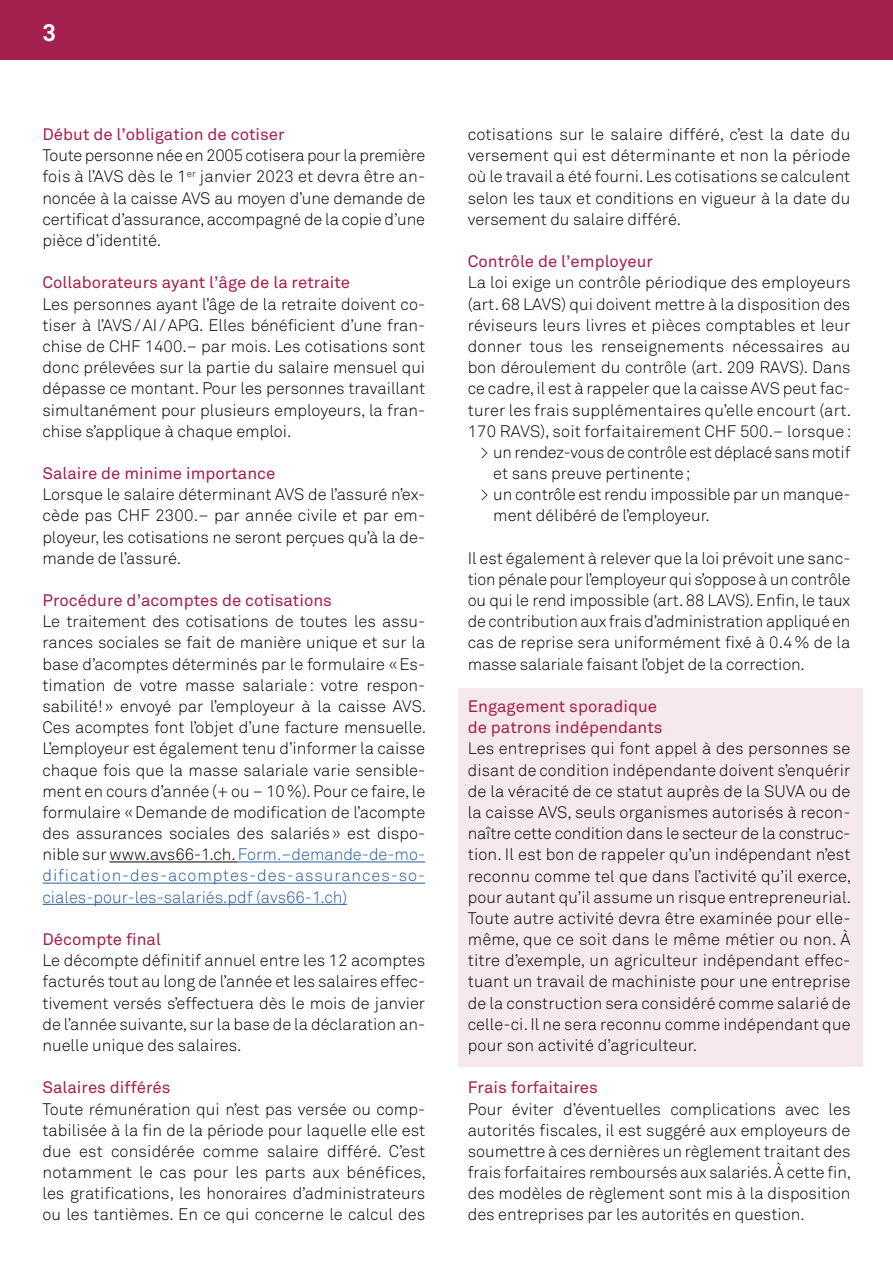
<style>
.page{position:relative;width:893px;height:1263px;background:#fff}
.page>*{position:absolute;margin:0;border:0;box-sizing:border-box;transform-origin:0 0}
.t1{font:700 24px "Akkurat";color:#fff}
.t2{font:300 16.5px/21.1px "Akkurat";color:#000;text-align:justify}
.t3{font:16.5px/21.1px "Akkurat";color:#a4204e}
.s1{color:#275b9b}
</style>
<div class="page">
<div style="left:0;top:0;width:893px;height:60px;background:#a4204e"></div>
<div style="left:458px;top:688px;width:404px;height:379px;background:#f6e9eb"></div>
<hr style="left:109px;top:861px;width:129px;height:1px;background:#000">
<hr style="left:238px;top:861px;width:187px;height:1px;background:#275b9b">
<hr style="left:43px;top:883px;width:382px;height:1px;background:#275b9b">
<hr style="left:43px;top:904px;width:304px;height:1px;background:#275b9b">
<h1 class="t1" style="left:43px;top:17px;width:15px">3</h1>
<p class="t3" style="left:43px;top:124px;width:244px">Début de l’obligation de cotiser</p>
<p class="t2" style="left:43px;top:145px;width:384px">Toute personne née en 2005 cotisera pour la première fois à l’AVS dès le 1<sup>er</sup> janvier 2023 et devra être an&shy;noncée à la caisse AVS au moyen d’une demande de certificat d’assurance, accompagné de la copie d’une pièce d’identité.</p>
<p class="t3" style="left:43px;top:272px;width:309px">Collaborateurs ayant l’âge de la retraite</p>
<p class="t2" style="left:43px;top:294px;width:384px">Les personnes ayant l’âge de la retraite doivent co&shy;tiser à l’AVS/AI/APG. Elles bénéficient d’une fran&shy;chise de CHF 1400.– par mois. Les cotisations sont donc prélevées sur la partie du salaire mensuel qui dépasse ce montant. Pour les personnes travaillant simultanément pour plusieurs employeurs, la fran&shy;chise s’applique à chaque emploi.</p>
<p class="t3" style="left:43px;top:463px;width:234px">Salaire de minime importance</p>
<p class="t2" style="left:43px;top:484px;width:384px">Lorsque le salaire déterminant AVS de l’assuré n’ex&shy;cède pas CHF 2300.– par année civile et par em&shy;ployeur, les cotisations ne seront perçues qu’à la de&shy;mande de l’assuré.</p>
<p class="t3" style="left:43px;top:590px;width:291px">Procédure d’acomptes de cotisations</p>
<p class="t2" style="left:43px;top:611px;width:385px">Le traitement des cotisations de toutes les assu&shy;rances sociales se fait de manière unique et sur la base d’acomptes déterminés par le formulaire «Es&shy;timation de votre masse salariale: votre respon&shy;sabilité!» envoyé par l’employeur à la caisse AVS.<br>Ces acomptes font l’objet d’une facture mensuelle.<br>L’employeur est également tenu d’informer la caisse chaque fois que la masse salariale varie sensible&shy;ment en cours d’année (+ ou – 10%). Pour ce faire, le formulaire «Demande de modification de l’acompte des assurances sociales des salariés» est dispo&shy;nible sur www.avs66-1.ch. <span class="s1">Form.–demande-de-mo&shy;dification-des-acomptes-des-assurances-so&shy;ciales-pour-les-salariés.pdf (avs66-1.ch)</span></p>
<p class="t3" style="left:43px;top:929px;width:120px">Décompte final</p>
<p class="t2" style="left:43px;top:950px;width:384px">Le décompte définitif annuel entre les 12 acomptes facturés tout au long de l’année et les salaires effec&shy;tivement versés s’effectuera dès le mois de janvier de l’année suivante, sur la base de la déclaration an&shy;nuelle unique des salaires.</p>
<p class="t3" style="left:43px;top:1077px;width:130px">Salaires différés</p>
<p class="t2" style="left:43px;top:1098px;width:385px">Toute rémunération qui n’est pas versée ou comp&shy;tabilisée à la fin de la période pour laquelle elle est due est considérée comme salaire différé. C’est notamment le cas pour les parts aux bénéfices, les gratifications, les honoraires d’administrateurs ou les tantièmes. En ce qui concerne le calcul des</p>
<p class="t2" style="left:468px;top:124px;width:384px">cotisations sur le salaire différé, c’est la date du versement qui est déterminante et non la période où le travail a été fourni. Les cotisations se calculent selon les taux et conditions en vigueur à la date du versement du salaire différé.</p>
<p class="t3" style="left:468px;top:251px;width:187px">Contrôle de l’employeur</p>
<p class="t2" style="left:468px;top:272px;width:384px">La loi exige un contrôle périodique des employeurs</p>
<p class="t2" style="left:468px;top:294px;width:384px">(art. 68 LAVS) qui doivent mettre à la disposition des</p>
<p class="t2" style="left:468px;top:315px;width:384px">réviseurs leurs livres et pièces comptables et leur</p>
<p class="t2" style="left:468px;top:336px;width:384px">donner tous les renseignements nécessaires au</p>
<p class="t2" style="left:468px;top:357px;width:384px">bon déroulement du contrôle (art. 209 RAVS). Dans</p>
<p class="t2" style="left:468px;top:378px;width:384px">ce cadre, il est à rappeler que la caisse AVS peut fac-</p>
<p class="t2" style="left:468px;top:399px;width:385px">turer les frais supplémentaires qu’elle encourt (art.</p>
<p class="t2" style="left:468px;top:421px;width:385px">170 RAVS), soit forfaitairement CHF 500.– lorsque :</p>
<p class="t2" style="left:480px;top:442px;width:371px">&gt; un rendez-vous de contrôle est déplacé sans motif</p>
<p class="t2" style="left:493px;top:463px;width:199px">et sans preuve pertinente;</p>
<p class="t2" style="left:480px;top:484px;width:371px">&gt; un contrôle est rendu impossible par un manque-</p>
<p class="t2" style="left:493px;top:505px;width:218px">ment délibéré de l’employeur.</p>
<p class="t2" style="left:468px;top:548px;width:384px">Il est également à relever que la loi prévoit une sanc&shy;tion pénale pour l’employeur qui s’oppose à un contrôle ou qui le rend impossible (art. 88 LAVS). Enfin, le taux de contribution aux frais d’administration appliqué en cas de reprise sera uniformément fixé à 0.4% de la masse salariale faisant l’objet de la correction.</p>
<p class="t3" style="left:468px;top:696px;width:196px">Engagement sporadique de patrons indépendants</p>
<p class="t2" style="left:468px;top:738px;width:385px">Les entreprises qui font appel à des personnes se disant de condition indépendante doivent s’enquérir de la véracité de ce statut auprès de la SUVA ou de la caisse AVS, seuls organismes autorisés à recon&shy;naître cette condition dans le secteur de la construc&shy;tion. Il est bon de rappeler qu’un indépendant n’est reconnu comme tel que dans l’activité qu’il exerce, pour autant qu’il assume un risque entrepreneurial.<br>Toute autre activité devra être examinée pour elle&shy;même, que ce soit dans le même métier ou non. À titre d’exemple, un agriculteur indépendant effec&shy;tuant un travail de machiniste pour une entreprise de la construction sera considéré comme salarié de celle-ci. Il ne sera reconnu comme indépendant que pour son activité d’agriculteur.</p>
<p class="t3" style="left:468px;top:1077px;width:132px">Frais forfaitaires</p>
<p class="t2" style="left:468px;top:1098px;width:385px">Pour éviter d’éventuelles complications avec les autorités fiscales, il est suggéré aux employeurs de soumettre à ces dernières un règlement traitant des frais forfaitaires remboursés aux salariés. À cette fin, des modèles de règlement sont mis à la disposition des entreprises par les autorités en question.</p>
</div>
